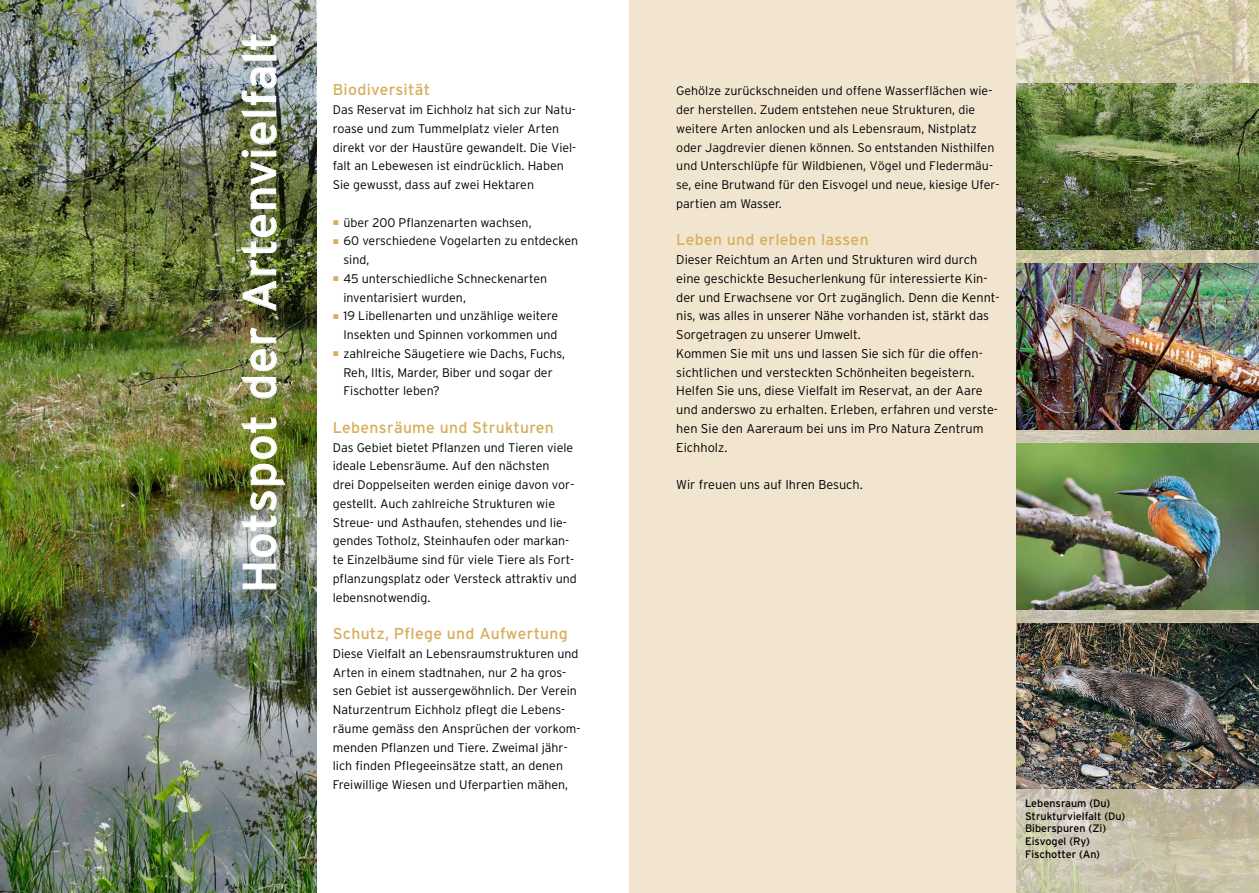
<style>
.page{position:relative;width:1259px;height:893px;background:#fff}
.page>*{position:absolute;margin:0;border:0;box-sizing:border-box;transform-origin:0 0}
.t1{font:46.5px "Interstate";letter-spacing:.02em;color:#fff}
.t2{font:15.75px "Interstate";letter-spacing:.02em;color:#d7ae5a}
.t3{font:300 12.75px/18.8px "Interstate";color:#000}
.t4{font:300 12.45px/18.8px "Interstate";color:#000}
.t5{font:10.8px/12.6px "Interstate";color:#000}
.s1{font-family:"European Pi Three";font-weight:400;font-size:11.25px;color:#d7ae5a}
</style>
<div class="page">
<img style="left:0;top:0;width:317px;height:893px">
<div style="left:629px;top:0;width:630px;height:893px;background:#f2e5cf"></div>
<img style="left:1016px;top:0;width:243px;height:893px">
<img style="left:1016px;top:264px;width:243px;height:165px">
<img style="left:1016px;top:623px;width:243px;height:166px">
<img style="left:1016px;top:84px;width:243px;height:166px">
<img style="left:1016px;top:443px;width:243px;height:166px">
<img style="left:0;top:0;width:316px;height:319px">
<svg style="left:242px;top:563px;width:35px;height:27px"></svg>
<img style="left:240px;top:417px;width:46px;height:140px">
<img style="left:240px;top:327px;width:37px;height:72px">
<img style="left:240px;top:215px;width:37px;height:97px">
<img style="left:240px;top:67px;width:37px;height:142px">
<svg style="left:240px;top:34px;width:37px;height:27px"></svg>
<h1 class="t1" style="left:233px;top:593px;width:563px;rotate:-90deg">Hotspot der Artenvielfalt</h1>
<p class="t2" style="left:333px;top:81px;width:99px">Biodiversität</p>
<p class="t4" style="left:333px;top:100px;width:245px">Das Reservat im Eichholz hat sich zur Natu&shy;roase und zum Tummelplatz vieler Arten direkt vor der Haustüre gewandelt. Die Viel&shy;falt an Lebewesen ist eindrücklich. Haben Sie gewusst, dass auf zwei Hektaren</p>
<p class="t4" style="left:333px;top:213px;width:200px"><span class="s1">J</span> über 200 Pflanzenarten wachsen,</p>
<p class="t4" style="left:333px;top:231px;width:247px"><span class="s1">J</span> 60 verschiedene Vogelarten zu entdecken</p>
<p class="t4" style="left:343px;top:250px;width:27px">sind,</p>
<p class="t4" style="left:333px;top:269px;width:216px"><span class="s1">J</span> 45 unterschiedliche Schneckenarten</p>
<p class="t4" style="left:343px;top:288px;width:124px">inventarisiert wurden,</p>
<p class="t4" style="left:333px;top:306px;width:227px"><span class="s1">J</span> 19 Libellenarten und unzählige weitere</p>
<p class="t4" style="left:343px;top:325px;width:215px">Insekten und Spinnen vorkommen und</p>
<p class="t4" style="left:333px;top:344px;width:234px"><span class="s1">J</span> zahlreiche Säugetiere wie Dachs, Fuchs,</p>
<p class="t4" style="left:343px;top:363px;width:211px">Reh, Iltis, Marder, Biber und sogar der</p>
<p class="t4" style="left:343px;top:381px;width:98px">Fischotter leben?</p>
<p class="t2" style="left:333px;top:418px;width:222px">Lebensräume und Strukturen</p>
<p class="t4" style="left:333px;top:438px;width:246px">Das Gebiet bietet Pflanzen und Tieren viele ideale Lebensräume. Auf den nächsten<br>drei Doppelseiten werden einige davon vor&shy;gestellt. Auch zahlreiche Strukturen wie Streue- und Asthaufen, stehendes und lie&shy;gendes Totholz, Steinhaufen oder markan&shy;te Einzelbäume sind für viele Tiere als Fort&shy;pflanzungsplatz oder Versteck attraktiv und lebensnotwendig.</p>
<p class="t2" style="left:333px;top:625px;width:236px">Schutz, Pflege und Aufwertung</p>
<p class="t4" style="left:333px;top:644px;width:249px">Diese Vielfalt an Lebensraumstrukturen und Arten in einem stadtnahen, nur 2 ha gros&shy;sen Gebiet ist aussergewöhnlich. Der Verein Naturzentrum Eichholz pflegt die Lebens&shy;räume gemäss den Ansprüchen der vorkom&shy;menden Pflanzen und Tiere. Zweimal jähr&shy;lich finden Pflegeeinsätze statt, an denen Freiwillige Wiesen und Uferpartien mähen,</p>
<p class="t4" style="left:676px;top:81px;width:325px">Gehölze zurückschneiden und offene Wasserflächen wie&shy;der herstellen. Zudem entstehen neue Strukturen, die weitere Arten anlocken und als Lebensraum, Nistplatz oder Jagdrevier dienen können. So entstanden Nisthilfen und Unterschlüpfe für Wildbienen, Vögel und Fledermäu&shy;se, eine Brutwand für den Eisvogel und neue, kiesige Ufer&shy;partien am Wasser.</p>
<p class="t2" style="left:676px;top:231px;width:194px">Leben und erleben lassen</p>
<p class="t3" style="left:676px;top:250px;width:325px">Dieser Reichtum an Arten und Strukturen wird durch eine geschickte Besucherlenkung für interessierte Kin&shy;der und Erwachsene vor Ort zugänglich. Denn die Kennt&shy;nis, was alles in unserer Nähe vorhanden ist, stärkt das Sorgetragen zu unserer Umwelt.<br>Kommen Sie mit uns und lassen Sie sich für die offen&shy;sichtlichen und versteckten Schönheiten begeistern.<br>Helfen Sie uns, diese Vielfalt im Reservat, an der Aare und anderswo zu erhalten. Erleben, erfahren und verste&shy;hen Sie den Aareraum bei uns im Pro Natura Zentrum Eichholz.</p>
<p class="t3" style="left:676px;top:475px;width:188px">Wir freuen uns auf Ihren Besuch.</p>
<p class="t5" style="left:1025px;top:797px;width:102px">Lebensraum (Du)<br>Strukturvielfalt (Du)<br>Biberspuren (Zi)<br>Eisvogel (Ry)<br>Fischotter (An)</p>
</div>
